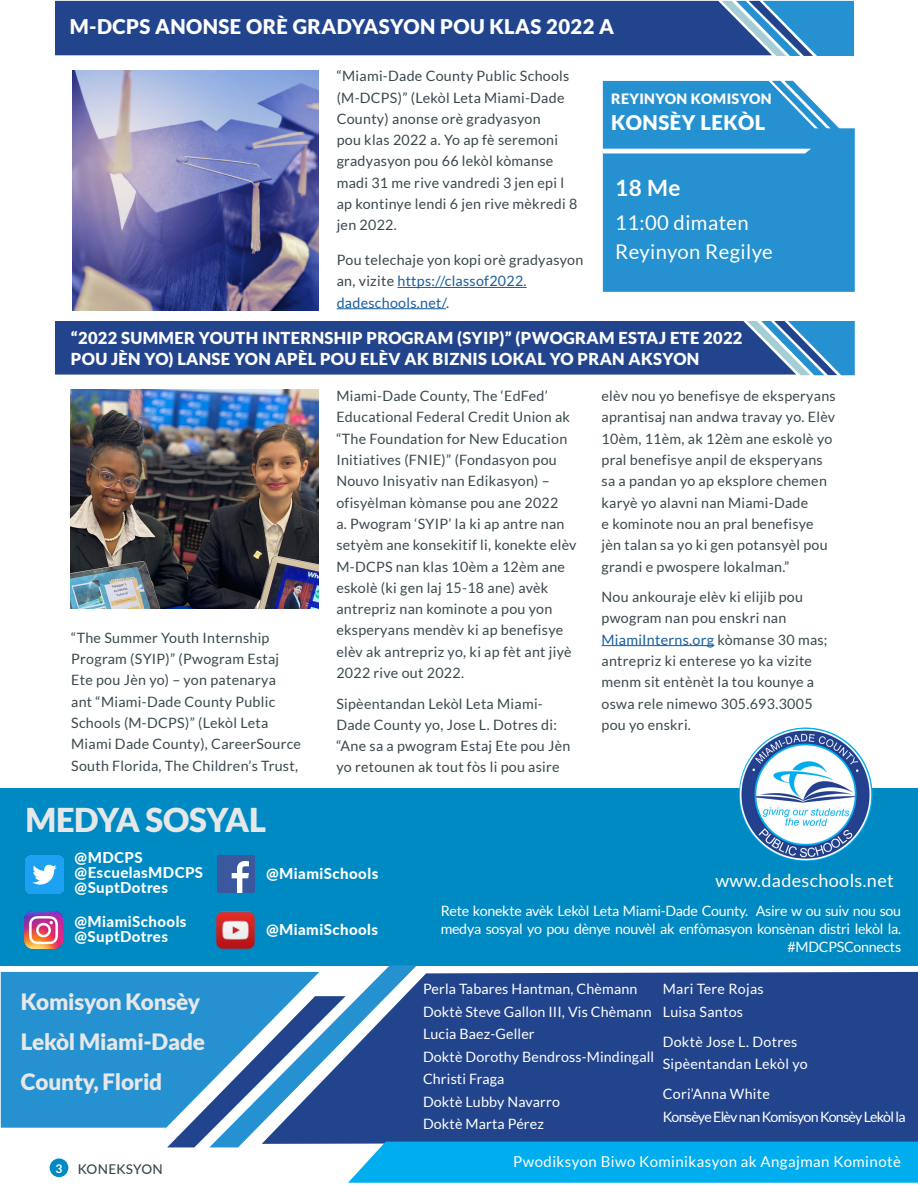
<style>
.page{position:relative;width:918px;height:1188px;background:#fff}
.page>*{position:absolute;margin:0;border:0;box-sizing:border-box;transform-origin:0 0}
.t1{font:900 32.85px "Lato";letter-spacing:-.01em;color:#e6e7e9}
.t2{font:900 22.5px/39.8px "Lato";letter-spacing:-.01em;color:#e6e7e9}
.Paragraph_Style{font:700 22.5px "Lato";color:#fff}
.t3{font:900 20.25px "Lato";letter-spacing:.02em;color:#fff}
.Paragraph_Style-2{font:20.25px "Lato";letter-spacing:.02em;color:#fff}
.t4{font:18px "Lato";letter-spacing:.02em;color:#fff}
.t5{font:900 16.5px/21px "Lato";letter-spacing:.02em;color:#fff}
.t6{font:800 15px "Lato";letter-spacing:.03em;color:#fff}
.t7{font:15px "Lato";letter-spacing:.03em;color:#fff}
.t8{font:14.25px/21.3px "Lato";letter-spacing:.02em;color:#3b484d}
.Paragraph_Style-3{font:14.25px/21.3px "Lato";letter-spacing:.02em;color:#3a474c}
.t9{font:14.25px "Lato";letter-spacing:.01em;color:#fff}
.t10{font:14.25px/18px "Lato";letter-spacing:-.02em;color:#fff;text-align:right}
.t11{font:14.25px "Lato";letter-spacing:-.05em;color:#fff}
.t12{font:900 14.25px "Lato";letter-spacing:.025em;color:#fff}
.t13{font:500 13.5px "Lato";letter-spacing:.02em;color:#3a474c}
.t14{font:700 12px "Lato";color:#fff}
.s1{color:#175d9e}
</style>
<div class="page">
<div style="left:50px;top:1158px;width:18px;height:19px;background:#008ac3;border-radius:50%"></div>
<hr style="left:602px;top:645px;width:112px;height:1px;background:#175d9e">
<svg style="left:55px;top:321px;width:800px;height:54px;background:#294e94"></svg>
<svg style="left:55px;top:1px;width:799px;height:55px;background:#295196"></svg>
<hr style="left:397px;top:287px;width:130px;height:1px;background:#175d9e">
<hr style="left:337px;top:308px;width:109px;height:1px;background:#175d9e">
<img style="left:72px;top:70px;width:247px;height:240px">
<img style="left:71px;top:390px;width:247px;height:218px">
<div style="left:603px;top:81px;width:252px;height:211px;background:#2591d0"></div>
<svg style="left:772px;top:81px;width:80px;height:61px"></svg>
<svg style="left:603px;top:149px;width:208px;height:4px"></svg>
<div style="left:0;top:788px;width:918px;height:177px;background:#008ac3"></div>
<div style="left:1px;top:972px;width:166px;height:156px;background:#2591d0"></div>
<svg style="left:167px;top:965px;width:751px;height:218px;background:#3c74b1"></svg>
<img style="left:739px;top:727px;width:134px;height:134px;border-radius:67px">
<img style="left:25px;top:856px;width:38px;height:37px">
<img style="left:217px;top:856px;width:37px;height:37px">
<img style="left:25px;top:912px;width:38px;height:37px">
<img style="left:216px;top:912px;width:39px;height:38px">
<p class="t3" style="left:70px;top:15px;width:546px">M-DCPS ANONSE ORÈ GRADYASYON POU KLAS 2022 A</p>
<p class="Paragraph_Style-3" style="left:337px;top:65px;width:242px">“Miami-Dade County Public Schools (M-DCPS)” (Lekòl Leta Miami-Dade<br>County) anonse orè gradyasyon<br>pou klas 2022 a. Yo ap fè seremoni gradyasyon pou 66 lekòl kòmanse madi 31 me rive vandredi 3 jen epi l ap kontinye lendi 6 jen rive mèkredi 8 jen 2022.</p>
<p class="Paragraph_Style-3" style="left:337px;top:249px;width:248px">Pou telechaje yon kopi orè gradyasyon an, vizite <span class="s1">https://classof2022. dadeschools.net/</span>.</p>
<p class="t12" style="left:611px;top:91px;width:162px">REYINYON KOMISYON</p>
<p class="t3" style="left:611px;top:110px;width:156px">KONSÈY LEKÒL</p>
<p class="Paragraph_Style" style="left:615px;top:175px;width:67px">18 Me</p>
<p class="Paragraph_Style-2" style="left:615px;top:211px;width:135px">11:00 dimaten</p>
<p class="Paragraph_Style-2" style="left:615px;top:240px;width:159px">Reyinyon Regilye</p>
<p class="t5" style="left:71px;top:328px;width:673px">“2022 SUMMER YOUTH INTERNSHIP PROGRAM (SYIP)” (PWOGRAM ESTAJ ETE 2022<br>POU JÈN YO) LANSE YON APÈL POU ELÈV AK BIZNIS LOKAL YO PRAN AKSYON</p>
<p class="t8" style="left:71px;top:627px;width:231px">“The Summer Youth Internship<br>Program (SYIP)” (Pwogram Estaj<br>Ete pou Jèn yo) – yon patenarya<br>ant “Miami-Dade County Public<br>Schools (M-DCPS)” (Lekòl Leta<br>Miami Dade County), CareerSource<br>South Florida, The Children’s Trust,</p>
<p class="t1" style="left:25px;top:800px;width:242px">MEDYA SOSYAL</p>
<p class="t8" style="left:336px;top:385px;width:242px">Miami-Dade County, The ‘EdFed’ Educational Federal Credit Union ak “The Foundation for New Education Initiatives (FNIE)” (Fondasyon pou Nouvo Inisyativ nan Edikasyon) – ofisyèlman kòmanse pou ane 2022<br>a. Pwogram ‘SYIP’ la ki ap antre nan setyèm ane konsekitif li, konekte elèv M-DCPS nan klas 10èm a 12èm ane eskolè (ki gen laj 15-18 ane) avèk antrepriz nan kominote a pou yon eksperyans mendèv ki ap benefisye elèv ak antrepriz yo, ki ap fèt ant jiyè 2022 rive out 2022.</p>
<p class="t8" style="left:336px;top:693px;width:236px">Sipèentandan Lekòl Leta Miami-Dade County yo, Jose L. Dotres di: “Ane sa a pwogram Estaj Ete pou Jèn yo retounen ak tout fòs li pou asire</p>
<p class="t8" style="left:602px;top:385px;width:236px">elèv nou yo benefisye de eksperyans aprantisaj nan andwa travay yo. Elèv 10èm, 11èm, ak 12èm ane eskolè yo pral benefisye anpil de eksperyans sa a pandan yo ap eksplore chemen karyè yo alavni nan Miami-Dade<br>e kominote nou an pral benefisye jèn talan sa yo ki gen potansyèl pou grandi e pwospere lokalman.”</p>
<p class="t8" style="left:602px;top:586px;width:228px">Nou ankouraje elèv ki elijib pou pwogram nan pou enskri nan<br><span class="s1">MiamiInterns.org</span> kòmanse 30 mas; antrepriz ki enterese yo ka vizite menm sit entènèt la tou kounye a oswa rele nimewo 305.693.3005 pou yo enskri.</p>
<p class="t6" style="left:75px;top:847px;width:70px">@MDCPS</p>
<p class="t6" style="left:75px;top:862px;width:130px">@EscuelasMDCPS</p>
<p class="t6" style="left:75px;top:877px;width:95px">@SuptDotres</p>
<p class="t6" style="left:74px;top:910px;width:114px">@MiamiSchools</p>
<p class="t6" style="left:74px;top:925px;width:95px">@SuptDotres</p>
<p class="t2" style="left:21px;top:982px;width:186px">Komisyon Konsèy<br>Lekòl Miami-Dade<br>County, Florid</p>
<p class="t14" style="left:56px;top:1161px;width:8px">3</p>
<p class="t13" style="left:78px;top:1159px;width:86px">KONEKSYON</p>
<p class="t6" style="left:266px;top:862px;width:114px">@MiamiSchools</p>
<p class="t6" style="left:266px;top:919px;width:114px">@MiamiSchools</p>
<p class="t4" style="left:715px;top:871px;width:180px">www.dadeschools.net</p>
<p class="t10" style="left:441px;top:901px;width:462px">Rete konekte avèk Lekòl Leta Miami-Dade County. Asire w ou suiv nou sou medya sosyal yo pou dènye nouvèl ak enfòmasyon konsènan distri lekòl la. #MDCPSConnects</p>
<p class="t9" style="left:423px;top:981px;width:216px">Perla Tabares Hantman, Chèmann</p>
<p class="t9" style="left:423px;top:1004px;width:230px">Doktè Steve Gallon III, Vis Chèmann</p>
<p class="t9" style="left:423px;top:1026px;width:113px">Lucia Baez-Geller</p>
<p class="t9" style="left:423px;top:1049px;width:233px">Doktè Dorothy Bendross-Mindingall</p>
<p class="t9" style="left:423px;top:1071px;width:83px">Christi Fraga</p>
<p class="t9" style="left:423px;top:1094px;width:138px">Doktè Lubby Navarro</p>
<p class="t9" style="left:423px;top:1116px;width:123px">Doktè Marta Pérez</p>
<p class="t9" style="left:663px;top:981px;width:102px">Mari Tere Rojas</p>
<p class="t9" style="left:663px;top:1004px;width:82px">Luisa Santos</p>
<p class="t9" style="left:663px;top:1034px;width:136px">Doktè Jose L. Dotres</p>
<p class="t9" style="left:663px;top:1056px;width:146px">Sipèentandan Lekòl yo</p>
<p class="t9" style="left:663px;top:1086px;width:109px">Cori’Anna White</p>
<p class="t11" style="left:663px;top:1109px;width:244px">Konsèye Elèv nan Komisyon Konsèy Lekòl la</p>
<p class="t7" style="left:513px;top:1153px;width:389px">Pwodiksyon Biwo Kominikasyon ak Angajman Kominotè</p>
</div>
